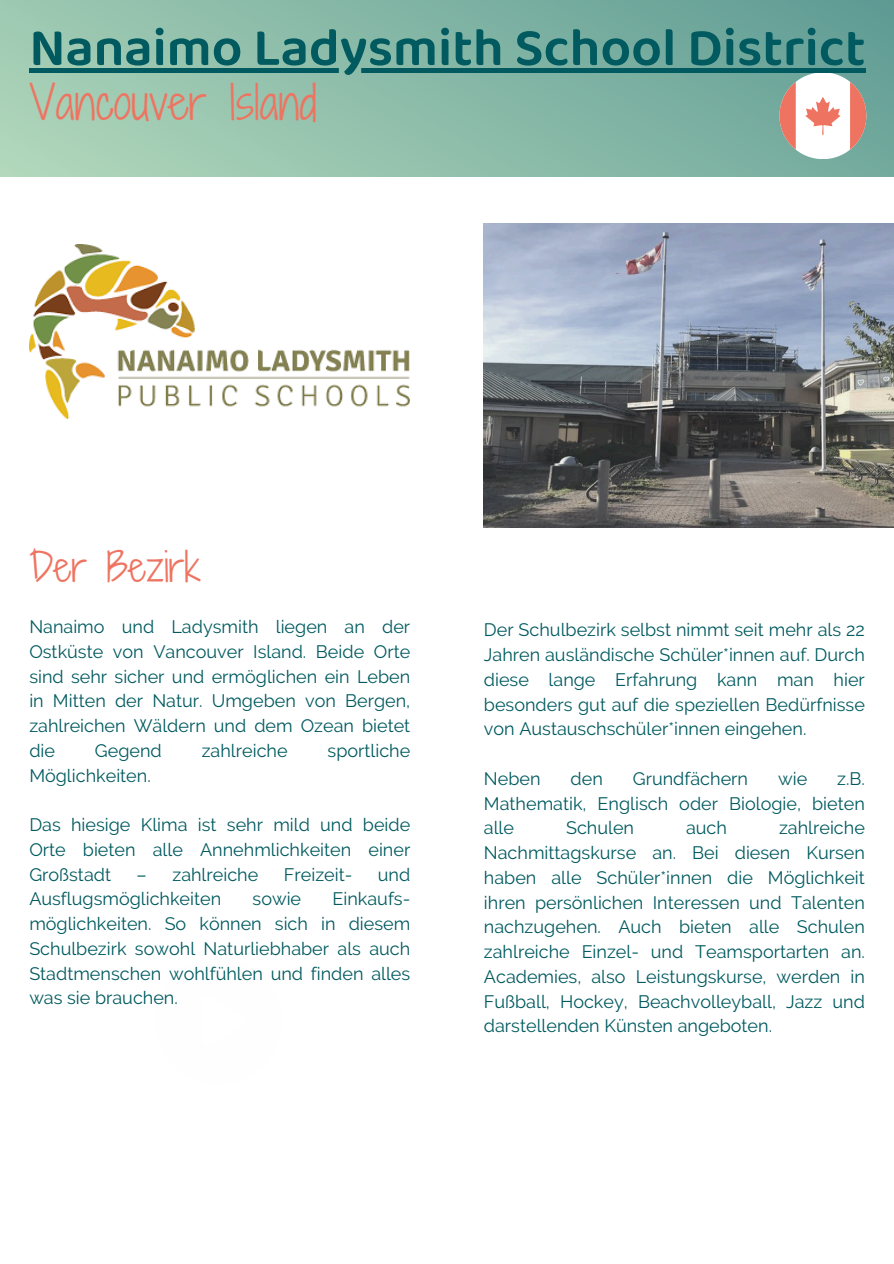
<style>
.page{position:relative;width:894px;height:1264px;background:#fff}
.page>*{position:absolute;margin:0;border:0;box-sizing:border-box;transform-origin:0 0}
.t1{font:600 54px "Baloo Tamma 2";color:#005a5f}
.t2{font:45px "Shadows Into Light Two";color:#ee7461}
.t3{font:39px "Shadows Into Light Two";color:#ee7461}
.t4{font:18px/24.8px "Raleway";color:#005a5f;text-align:justify}
</style>
<div class="page">
<div style="left:0;top:0;width:893px;height:177px;background:linear-gradient(to right,#a9d1b7,#68a198)"></div>
<div style="left:779px;top:72px;width:86px;height:87px;background:#fff;border-radius:50%"></div>
<svg style="left:779px;top:82px;width:16px;height:68px"></svg>
<svg style="left:849px;top:82px;width:16px;height:68px"></svg>
<svg style="left:805px;top:97px;width:35px;height:38px"></svg>
<div style="left:29px;top:68px;width:836px;height:5px;background:#005a5f"></div>
<img style="left:29px;top:244px;width:381px;height:174px">
<img style="left:484px;top:223px;width:409px;height:304px">
<p class="t1" style="left:29px;top:14px;width:837px">Nanaimo Ladysmith School District</p>
<p class="t2" style="left:29px;top:69px;width:289px">Vancouver Island</p>
<h3 class="t3" style="left:29px;top:538px;width:173px">Der Bezirk</h3>
<p class="t4" style="left:29px;top:614px;width:382px">Nanaimo und Ladysmith liegen an der Ostküste von Vancouver Island. Beide Orte sind sehr sicher und ermöglichen ein Leben in Mitten der Natur. Umgeben von Bergen, zahlreichen Wäldern und dem Ozean bietet die</p>
<p class="t4" style="left:95px;top:738px;width:68px">Gegend</p>
<p class="t4" style="left:202px;top:738px;width:87px">zahlreiche</p>
<p class="t4" style="left:327px;top:738px;width:84px">sportliche</p>
<p class="t4" style="left:29px;top:762px;width:123px">Möglichkeiten.</p>
<h1 class="t4" style="left:29px;top:812px;width:382px">Das hiesige Klima ist sehr mild und beide Orte bieten alle Annehmlichkeiten einer Großstadt</h1>
<h1 class="t4" style="left:137px;top:861px;width:123px">– zahlreiche</h1>
<h1 class="t4" style="left:284px;top:861px;width:70px">Freizeit-</h1>
<h1 class="t4" style="left:378px;top:861px;width:34px">und</h1>
<h1 class="t4" style="left:29px;top:886px;width:193px">Ausflugsmöglichkeiten</h1>
<h1 class="t4" style="left:252px;top:886px;width:50px">sowie</h1>
<h1 class="t4" style="left:29px;top:886px;width:382px;text-indent:303px">Einkaufs&shy;möglichkeiten. So können sich in diesem Schulbezirk sowohl Naturliebhaber als auch Stadtmenschen wohlfühlen und finden alles was sie brauchen.</h1>
<p class="t4" style="left:484px;top:617px;width:382px">Der Schulbezirk selbst nimmt seit mehr als 22<br>Jahren ausländische Schüler*innen auf. Durch diese lange Erfahrung kann man hier besonders gut auf die speziellen Bedürfnisse von Austauschschüler*innen eingehen.</p>
<h2 class="t4" style="left:484px;top:766px;width:58px">Neben</h2>
<h2 class="t4" style="left:570px;top:766px;width:34px">den</h2>
<h2 class="t4" style="left:632px;top:766px;width:117px">Grundfächern</h2>
<h2 class="t4" style="left:777px;top:766px;width:31px">wie</h2>
<h2 class="t4" style="left:484px;top:766px;width:382px;text-indent:353px">z.B.<br>Mathematik, Englisch oder Biologie, bieten alle</h2>
<h2 class="t4" style="left:484px;top:815px;width:382px;text-indent:295px">zahlreiche Nachmittagskurse an. Bei diesen Kursen haben alle Schüler*innen die Möglichkeit ihren persönlichen Interessen und Talenten nachzugehen. Auch bieten alle Schulen zahlreiche Einzel- und Teamsportarten an.<br>Academies, also Leistungskurse, werden in Fußball, Hockey, Beachvolleyball, Jazz und darstellenden Künsten angeboten.</h2>
<h2 class="t4" style="left:566px;top:815px;width:69px">Schulen</h2>
<h2 class="t4" style="left:686px;top:815px;width:42px">auch</h2>
</div>
